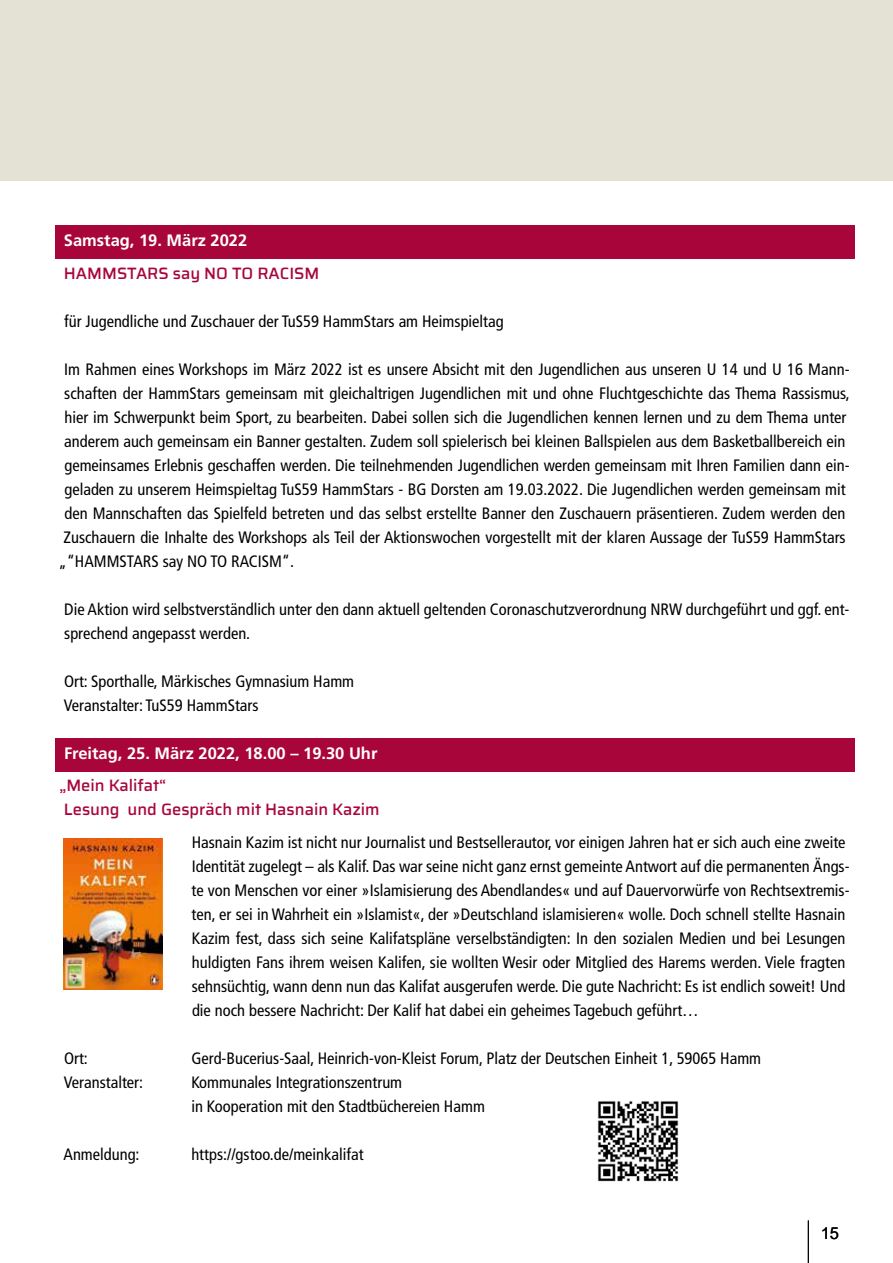
<style>
.page{position:relative;width:893px;height:1263px;background:#fff}
.page>*{position:absolute;margin:0;border:0;box-sizing:border-box;transform-origin:0 0}
.t1{font:condensed 16.5px/24px "Frutiger";color:#000}
.t2{font:500 16.5px/24px "Saira";color:#a8063a}
.t3{font:700 16.5px "Frutiger";color:#fff}
.t4{font:16.5px "Arial";color:#000}
</style>
<div class="page">
<hr style="left:808px;top:1220px;width:1px;height:43px;background:#000">
<div style="left:55px;top:225px;width:800px;height:34px;background:#a8063a"></div>
<div style="left:55px;top:738px;width:800px;height:33px;background:#a8063a"></div>
<div style="left:0;top:0;width:893px;height:181px;background:#e4e2d4"></div>
<img style="left:597px;top:1101px;width:82px;height:81px">
<img style="left:64px;top:838px;width:99px;height:151px">
<p class="t3" style="left:64px;top:231px;width:185px">Samstag, 19. März 2022</p>
<p class="t2" style="left:64px;top:261px;width:257px">HAMMSTARS say NO TO RACISM</p>
<p class="t1" style="left:64px;top:309px;width:441px">für Jugendliche und Zuschauer der TuS59 HammStars am Heimspieltag</p>
<p class="t1" style="left:64px;top:357px;width:787px">Im Rahmen eines Workshops im März 2022 ist es unsere Absicht mit den Jugendlichen aus unseren U 14 und U 16 Mann-</p>
<p class="t1" style="left:64px;top:381px;width:787px">schaften der HammStars gemeinsam mit gleichaltrigen Jugendlichen mit und ohne Fluchtgeschichte das Thema Rassismus,</p>
<p class="t1" style="left:64px;top:405px;width:783px">hier im Schwerpunkt beim Sport, zu bearbeiten. Dabei sollen sich die Jugendlichen kennen lernen und zu dem Thema unter</p>
<p class="t1" style="left:64px;top:429px;width:783px">anderem auch gemeinsam ein Banner gestalten. Zudem soll spielerisch bei kleinen Ballspielen aus dem Basketballbereich ein</p>
<p class="t1" style="left:64px;top:453px;width:787px">gemeinsames Erlebnis geschaffen werden. Die teilnehmenden Jugendlichen werden gemeinsam mit Ihren Familien dann ein-</p>
<p class="t1" style="left:64px;top:477px;width:783px">geladen zu unserem Heimspieltag TuS59 HammStars - BG Dorsten am 19.03.2022. Die Jugendlichen werden gemeinsam mit</p>
<p class="t1" style="left:64px;top:501px;width:782px">den Mannschaften das Spielfeld betreten und das selbst erstellte Banner den Zuschauern präsentieren. Zudem werden den</p>
<p class="t1" style="left:63px;top:525px;width:784px">Zuschauern die Inhalte des Workshops als Teil der Aktionswochen vorgestellt mit der klaren Aussage der TuS59 HammStars</p>
<p class="t1" style="left:58px;top:549px;width:237px">„“HAMMSTARS say NO TO RACISM“.</p>
<p class="t1" style="left:64px;top:597px;width:787px">Die Aktion wird selbstverständlich unter den dann aktuell geltenden Coronaschutzverordnung NRW durchgeführt und ggf. ent&shy;sprechend angepasst werden.</p>
<p class="t1" style="left:64px;top:669px;width:292px">Ort: Sporthalle, Märkisches Gymnasium Hamm<br>Veranstalter: TuS59 HammStars</p>
<p class="t3" style="left:64px;top:743px;width:315px">Freitag, 25. März 2022, 18.00 – 19.30 Uhr</p>
<p class="t2" style="left:59px;top:773px;width:322px">„Mein Kalifat“<br>Lesung und Gespräch mit Hasnain Kazim</p>
<p class="t1" style="left:192px;top:830px;width:659px">Hasnain Kazim ist nicht nur Journalist und Bestsellerautor, vor einigen Jahren hat er sich auch eine zweite Identität zugelegt – als Kalif. Das war seine nicht ganz ernst gemeinte Antwort auf die permanenten Ängs&shy;te von Menschen vor einer »Islamisierung des Abendlandes« und auf Dauervorwürfe von Rechtsextremis&shy;ten, er sei in Wahrheit ein »Islamist«, der »Deutschland islamisieren« wolle. Doch schnell stellte Hasnain Kazim fest, dass sich seine Kalifatspläne verselbständigten: In den sozialen Medien und bei Lesungen huldigten Fans ihrem weisen Kalifen, sie wollten Wesir oder Mitglied des Harems werden. Viele fragten sehnsüchtig, wann denn nun das Kalifat ausgerufen werde. Die gute Nachricht: Es ist endlich soweit! Und die noch bessere Nachricht: Der Kalif hat dabei ein geheimes Tagebuch geführt…</p>
<p class="t1" style="left:64px;top:1046px;width:25px">Ort:</p>
<p class="t1" style="left:191px;top:1046px;width:571px">Gerd-Bucerius-Saal, Heinrich-von-Kleist Forum, Platz der Deutschen Einheit 1, 59065 Hamm</p>
<p class="t1" style="left:64px;top:1070px;width:81px">Veranstalter:</p>
<p class="t1" style="left:191px;top:1070px;width:295px">Kommunales Integrationszentrum<br>in Kooperation mit den Stadtbüchereien Hamm</p>
<p class="t1" style="left:64px;top:1142px;width:78px">Anmeldung:</p>
<p class="t1" style="left:191px;top:1142px;width:174px">https://gstoo.de/meinkalifat</p>
<p class="t4" style="left:821px;top:1222px;width:20px">15</p>
</div>
